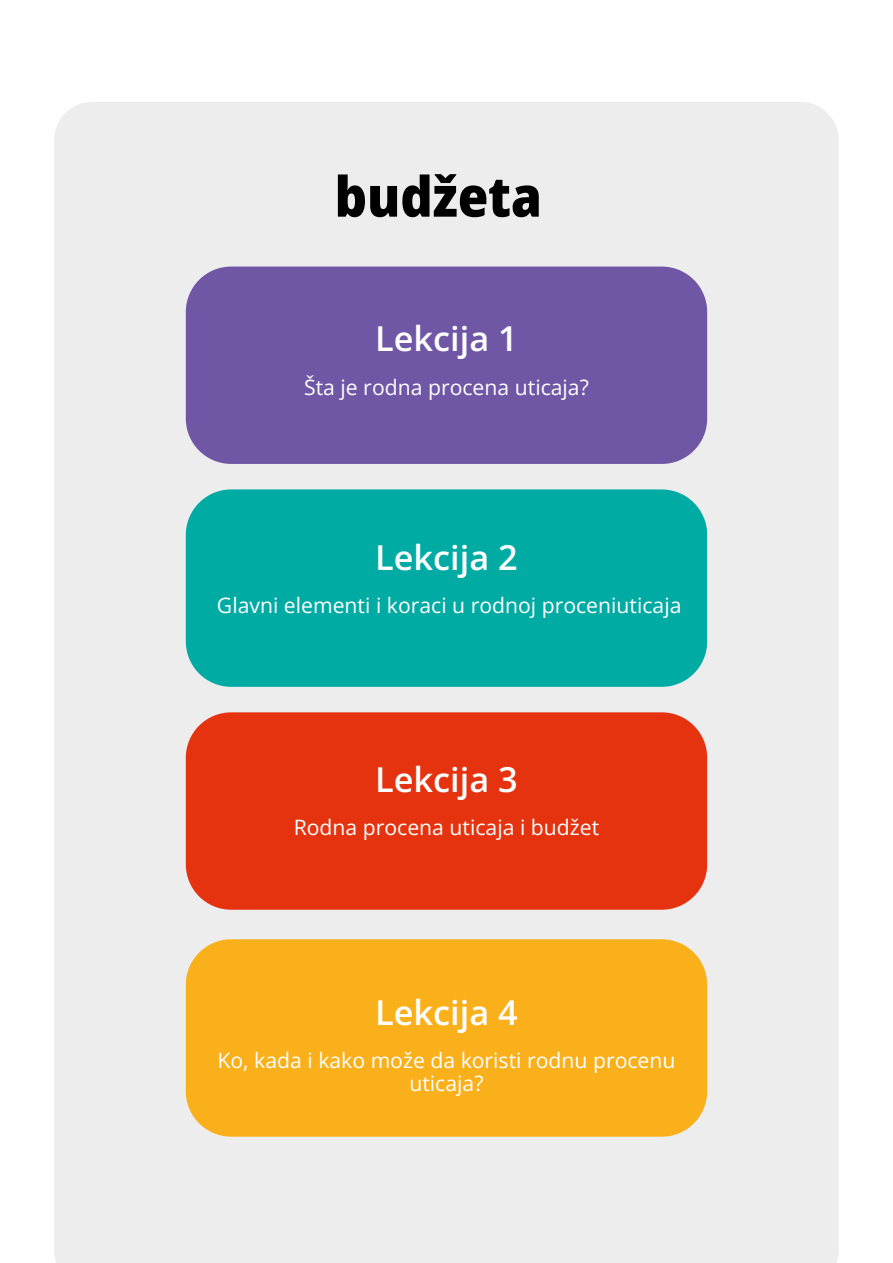
<style>
.page{position:relative;width:893px;height:1263px;background:#fff}
.page>*{position:absolute;margin:0;border:0;box-sizing:border-box;transform-origin:0 0}
.t1{font:800 semi-condensed 55.5px "Open Sans";color:#000}
.t2{font:600 34.35px "Open Sans";color:#fff}
.t3{font:21.15px/22.5px "Open Sans";color:#fff;text-align:center}
</style>
<div class="page">
<div style="left:54px;top:102px;width:785px;height:1161px;background:#ededed"></div>
<div style="left:186px;top:267px;width:521px;height:197px;background:#7057a6;border-radius:45px"></div>
<div style="left:186px;top:489px;width:521px;height:198px;background:#00aba3;border-radius:45px"></div>
<div style="left:186px;top:712px;width:521px;height:198px;background:#e6330f;border-radius:45px"></div>
<div style="left:186px;top:939px;width:521px;height:198px;background:#fab01a;border-radius:45px"></div>
<p class="t1" style="left:335px;top:154px;width:209px">budžeta</p>
<p class="t2" style="left:375px;top:315px;width:144px">Lekcija 1</p>
<p class="t3" style="left:304px;top:375px;width:286px">Šta je rodna procena uticaja?</p>
<p class="t2" style="left:375px;top:533px;width:144px">Lekcija 2</p>
<p class="t3" style="left:217px;top:593px;width:466px">Glavni elementi i koraci u rodnoj proceniuticaja</p>
<p class="t2" style="left:375px;top:756px;width:144px">Lekcija 3</p>
<p class="t3" style="left:294px;top:816px;width:307px">Rodna procena uticaja i budžet</p>
<p class="t2" style="left:375px;top:988px;width:144px">Lekcija 4</p>
<p class="t3" style="left:218px;top:1049px;width:459px">Ko, kada i kako može da koristi rodnu procenu uticaja?</p>
</div>
